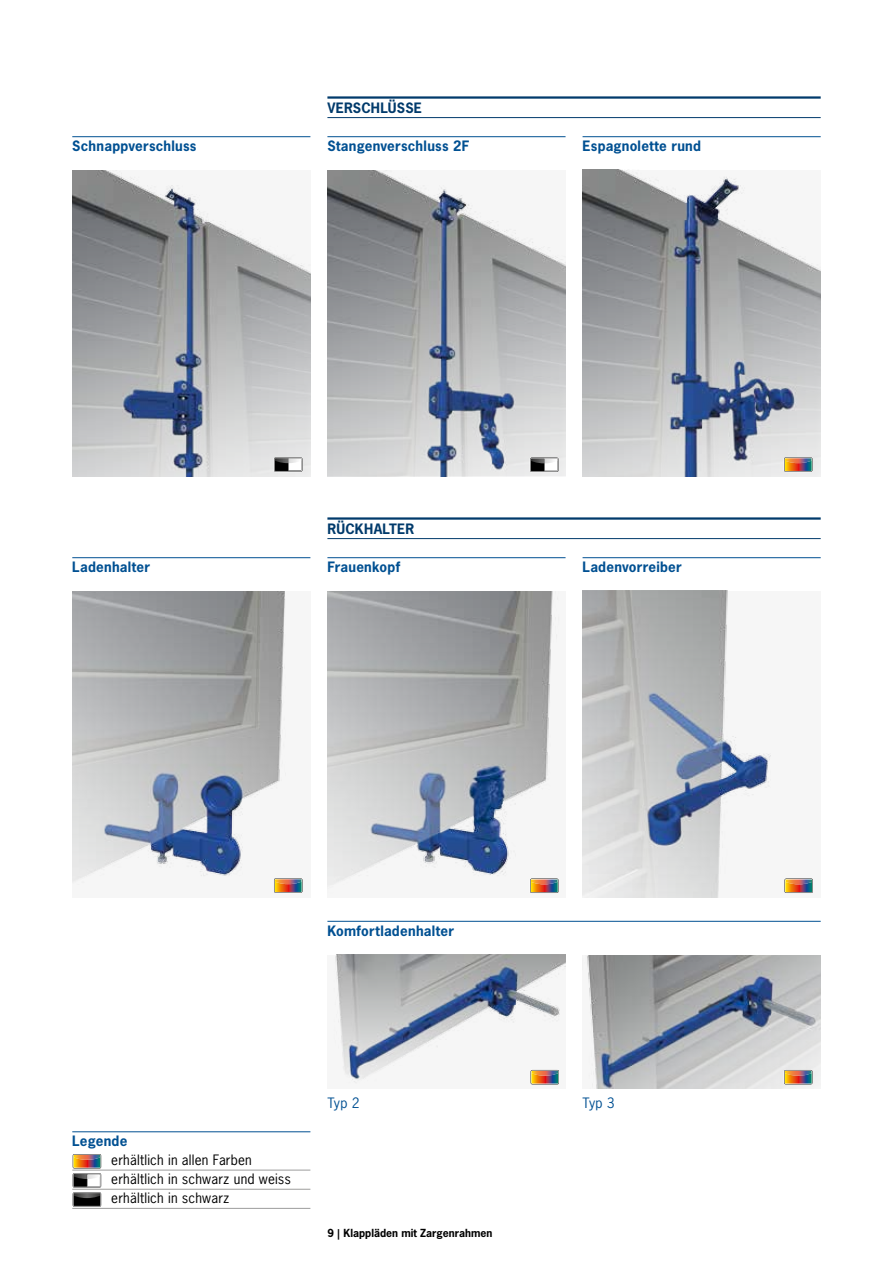
<style>
.page{position:relative;width:893px;height:1263px;background:#fff}
.page>*{position:absolute;margin:0;border:0;box-sizing:border-box;transform-origin:0 0}
.t1{font:700 13.5px "News Gothic";letter-spacing:.02em;color:#005092}
.t2{font:13.5px/19.2px "News Gothic";letter-spacing:.015em;color:#000}
.t3{font:700 13.5px "News Gothic";letter-spacing:.015em;color:#003a6b}
.t4{font:13.5px "News Gothic";letter-spacing:-.015em;color:#005092}
.t5{font:700 10.5px "News Gothic";color:#000}
</style>
<div class="page">
<img style="left:583px;top:955px;width:238px;height:134px">
<img style="left:72px;top:170px;width:238px;height:306px">
<svg style="left:274px;top:457px;width:29px;height:15px"></svg>
<img style="left:327px;top:170px;width:239px;height:306px">
<svg style="left:530px;top:457px;width:29px;height:15px"></svg>
<img style="left:583px;top:170px;width:238px;height:306px">
<svg style="left:784px;top:457px;width:29px;height:15px"></svg>
<img style="left:333px;top:955px;width:233px;height:129px">
<svg style="left:530px;top:1069px;width:29px;height:16px"></svg>
<svg style="left:784px;top:1069px;width:29px;height:16px"></svg>
<img style="left:327px;top:591px;width:233px;height:303px">
<svg style="left:530px;top:878px;width:29px;height:15px"></svg>
<img style="left:72px;top:592px;width:214px;height:299px">
<svg style="left:274px;top:878px;width:29px;height:15px"></svg>
<img style="left:583px;top:591px;width:228px;height:307px">
<svg style="left:784px;top:878px;width:29px;height:15px"></svg>
<svg style="left:72px;top:1154px;width:30px;height:53px"></svg>
<hr style="left:327px;top:96px;width:494px;height:3px;background:#003a6b">
<hr style="left:327px;top:117px;width:494px;height:1px;background:#003a6b">
<hr style="left:327px;top:136px;width:239px;height:1px;background:#005092">
<hr style="left:72px;top:136px;width:238px;height:1px;background:#005092">
<hr style="left:327px;top:921px;width:494px;height:1px;background:#005092">
<hr style="left:327px;top:517px;width:494px;height:3px;background:#003a6b">
<hr style="left:327px;top:538px;width:494px;height:1px;background:#003a6b">
<hr style="left:72px;top:557px;width:238px;height:1px;background:#005092">
<hr style="left:583px;top:136px;width:238px;height:1px;background:#005092">
<hr style="left:327px;top:557px;width:239px;height:1px;background:#005092">
<hr style="left:583px;top:557px;width:238px;height:1px;background:#005092">
<hr style="left:72px;top:1131px;width:238px;height:1px;background:#005092">
<hr style="left:72px;top:1170px;width:238px;height:1px;background:#9d9d9c">
<hr style="left:72px;top:1189px;width:238px;height:1px;background:#9d9d9c">
<hr style="left:72px;top:1208px;width:238px;height:1px;background:#9d9d9c">
<p class="t3" style="left:327px;top:99px;width:96px">VERSCHLÜSSE</p>
<p class="t1" style="left:72px;top:137px;width:126px">Schnappverschluss</p>
<p class="t1" style="left:327px;top:137px;width:143px">Stangenverschluss 2F</p>
<p class="t1" style="left:583px;top:137px;width:120px">Espagnolette rund</p>
<p class="t3" style="left:327px;top:520px;width:88px">RÜCKHALTER</p>
<p class="t1" style="left:72px;top:558px;width:79px">Ladenhalter</p>
<p class="t1" style="left:327px;top:558px;width:74px">Frauenkopf</p>
<p class="t1" style="left:583px;top:558px;width:101px">Ladenvorreiber</p>
<p class="t1" style="left:327px;top:921px;width:128px">Komfortladenhalter</p>
<p class="t1" style="left:72px;top:1132px;width:57px">Legende</p>
<p class="t2" style="left:111px;top:1150px;width:181px">erhältlich in allen Farben erhältlich in schwarz und weiss erhältlich in schwarz</p>
<p class="t4" style="left:327px;top:1094px;width:34px">Typ 2</p>
<p class="t4" style="left:583px;top:1094px;width:34px">Typ 3</p>
<p class="t5" style="left:327px;top:1226px;width:167px">9 | Klappläden mit Zargenrahmen</p>
</div>
